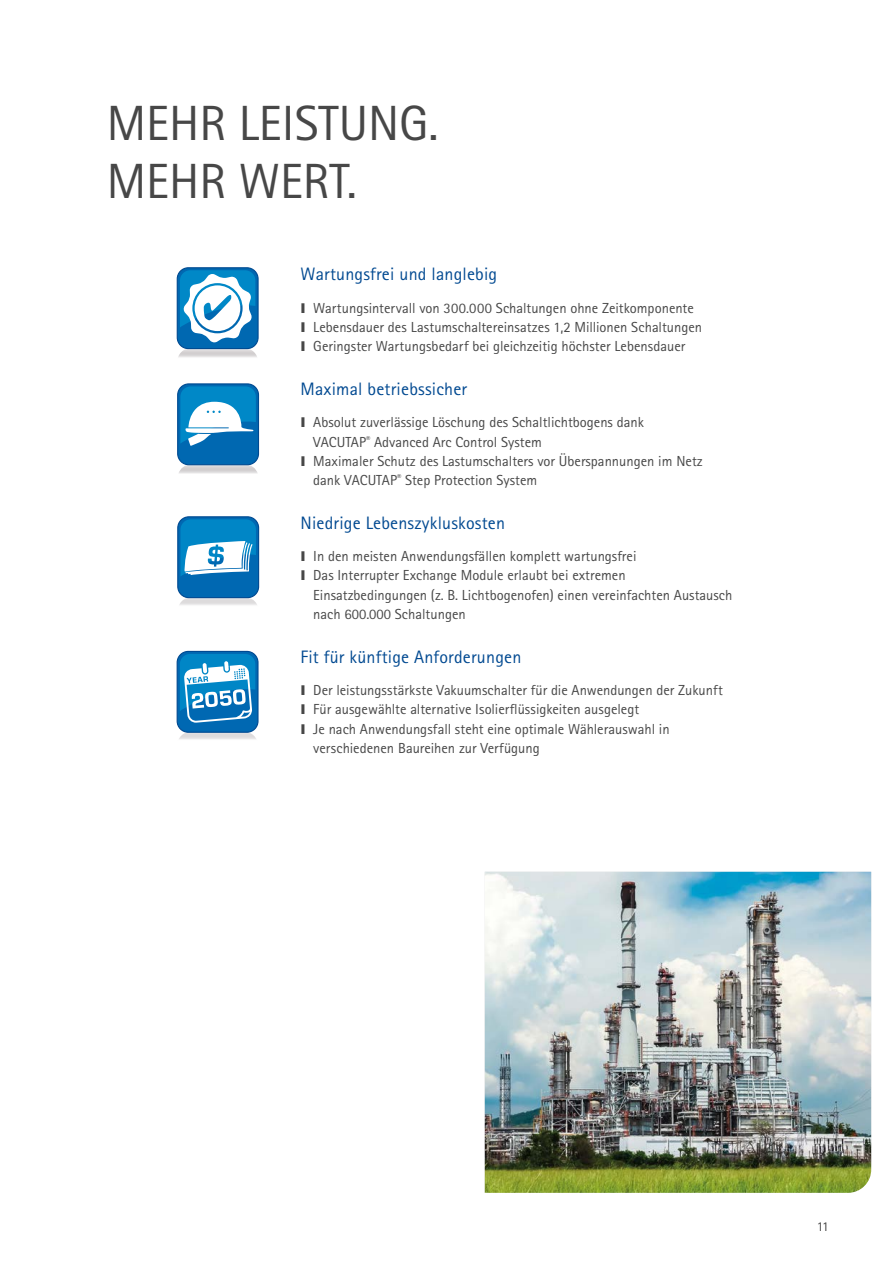
<style>
.page{position:relative;width:893px;height:1263px;background:#fff}
.page>*{position:absolute;margin:0;border:0;box-sizing:border-box;transform-origin:0 0}
.t1{font:49.5px/57.4px "Rotis Sans Serif Pro Cyr";color:#474747}
.t2{font:18px "Rotis Sans Serif Pro Cyr";letter-spacing:.01em;color:#004991}
.t3{font:14.55px/19.2px "Rotis Sans Serif Pro Cyr";color:#474747}
.t4{font:13.5px "Rotis Sans Serif Pro Cyr";color:#474747}
.s1{font-family:"Arial";font-weight:900;font-size:13.5px}
</style>
<div class="page">
<img style="left:178px;top:349px;width:79px;height:8px">
<svg style="left:177px;top:267px;width:82px;height:82px"></svg>
<img style="left:179px;top:598px;width:78px;height:7px">
<svg style="left:177px;top:516px;width:82px;height:82px"></svg>
<img style="left:179px;top:733px;width:77px;height:6px">
<svg style="left:177px;top:651px;width:82px;height:82px"></svg>
<img style="left:179px;top:465px;width:79px;height:9px">
<svg style="left:177px;top:383px;width:82px;height:82px"></svg>
<img style="left:485px;top:872px;width:386px;height:321px">
<h1 class="t1" style="left:107px;top:95px;width:333px">MEHR LEISTUNG.<br>MEHR WERT.</h1>
<p class="t2" style="left:300px;top:264px;width:198px">Wartungsfrei und langlebig</p>
<p class="t3" style="left:300px;top:298px;width:403px"><span class="s1">I</span> Wartungsintervall von 300.000 Schaltungen ohne Zeitkomponente<br><span class="s1">I</span> Lebensdauer des Lastumschaltereinsatzes 1,2 Millionen Schaltungen<br><span class="s1">I</span> Geringster Wartungsbedarf bei gleichzeitig höchster Lebensdauer</p>
<p class="t2" style="left:300px;top:378px;width:168px">Maximal betriebssicher</p>
<p class="t3" style="left:300px;top:413px;width:345px"><span class="s1">I</span> Absolut zuverlässige Löschung des Schaltlichtbogens dank</p>
<p class="t3" style="left:313px;top:432px;width:230px">VACUTAP<sup>®</sup> Advanced Arc Control System</p>
<p class="t3" style="left:300px;top:451px;width:404px"><span class="s1">I</span> Maximaler Schutz des Lastumschalters vor Überspannungen im Netz</p>
<p class="t3" style="left:313px;top:470px;width:226px">dank VACUTAP<sup>®</sup> Step Protection System</p>
<p class="t2" style="left:300px;top:512px;width:206px">Niedrige Lebenszykluskosten</p>
<p class="t3" style="left:300px;top:547px;width:337px"><span class="s1">I</span> In den meisten Anwendungsfällen komplett wartungsfrei</p>
<p class="t3" style="left:300px;top:566px;width:327px"><span class="s1">I</span> Das Interrupter Exchange Module erlaubt bei extremen</p>
<p class="t3" style="left:313px;top:585px;width:421px">Einsatzbedingungen (z. B. Lichtbogenofen) einen vereinfachten Austausch</p>
<p class="t3" style="left:313px;top:604px;width:154px">nach 600.000 Schaltungen</p>
<p class="t2" style="left:300px;top:646px;width:222px">Fit für künftige Anforderungen</p>
<p class="t3" style="left:300px;top:681px;width:424px"><span class="s1">I</span> Der leistungsstärkste Vakuumschalter für die Anwendungen der Zukunft</p>
<p class="t3" style="left:300px;top:700px;width:340px"><span class="s1">I</span> Für ausgewählte alternative Isolierflüssigkeiten ausgelegt</p>
<p class="t3" style="left:300px;top:719px;width:371px"><span class="s1">I</span> Je nach Anwendungsfall steht eine optimale Wählerauswahl in</p>
<p class="t3" style="left:313px;top:738px;width:228px">verschiedenen Baureihen zur Verfügung</p>
<p class="t4" style="left:817px;top:1218px;width:14px">11</p>
</div>
